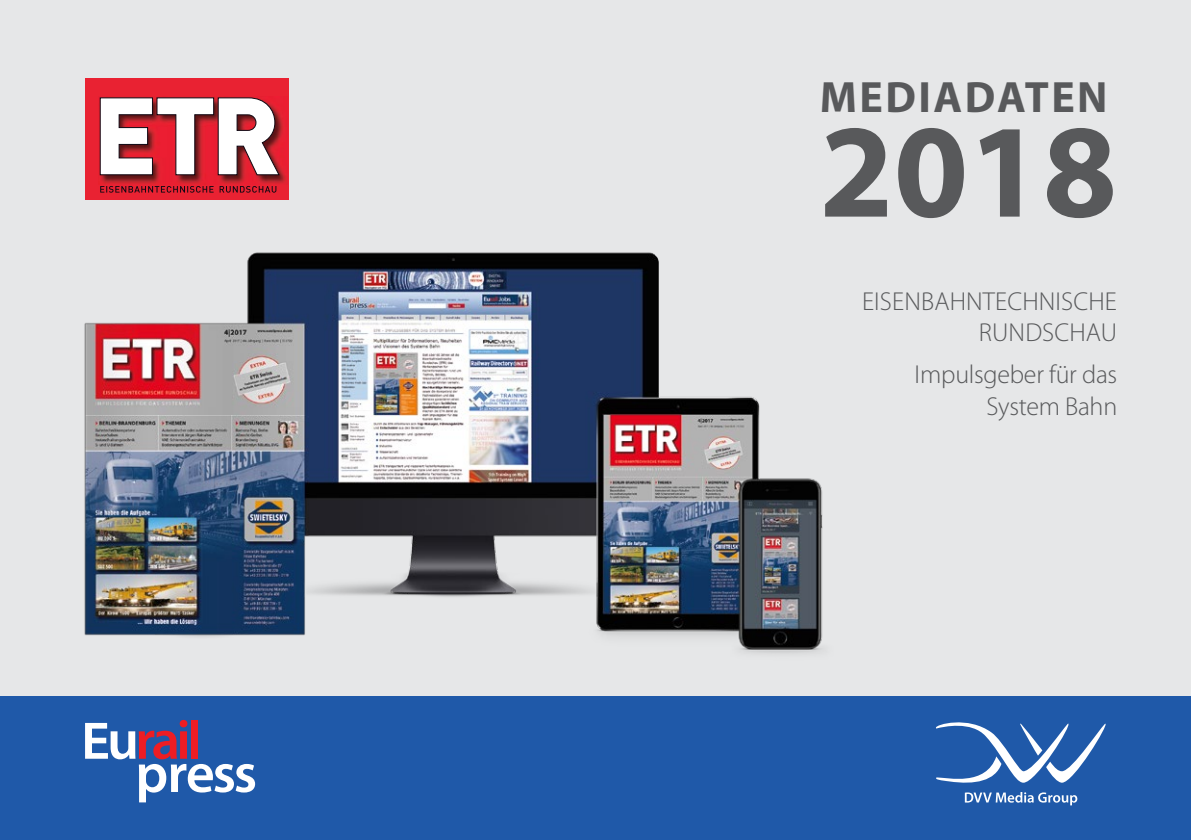
<style>
.page{position:relative;width:1191px;height:840px;background:#fff}
.page>*{position:absolute;margin:0;border:0;box-sizing:border-box;transform-origin:0 0}
.t1{font:700 134px "Myriad Pro";color:#58595b}
.t2{font:700 44px "Myriad Pro";letter-spacing:.055em;color:#58595b}
.t3{font:300 26px/31.2px "Myriad Pro";letter-spacing:.005em;color:#58595b;text-align:right}
</style>
<div class="page">
<div style="left:0;top:0;width:1191px;height:709px;background:#e6e7e8"></div>
<div style="left:0;top:696px;width:1191px;height:143px;background:#1f59a9"></div>
<svg style="left:936px;top:722px;width:170px;height:83px"></svg>
<svg style="left:85px;top:725px;width:170px;height:77px"></svg>
<div style="left:85px;top:79px;width:203px;height:121px;background:#e92232"></div>
<svg style="left:100px;top:186px;width:176px;height:6px"></svg>
<img style="left:99px;top:97px;width:187px;height:87px">
<svg style="left:100px;top:97px;width:180px;height:78px"></svg>
<img style="left:84px;top:252px;width:739px;height:473px">
<h2 class="t2" style="left:820px;top:69px;width:289px">MEDIADATEN</h2>
<h1 class="t1" style="left:819px;top:84px;width:299px">2018</h1>
<p class="t3" style="left:862px;top:285px;width:256px">EISENBAHNTECHNISCHE<br>RUNDSCHAU</p>
<p class="t3" style="left:914px;top:359px;width:204px">Impulsgeber für das<br>System Bahn</p>
</div>
